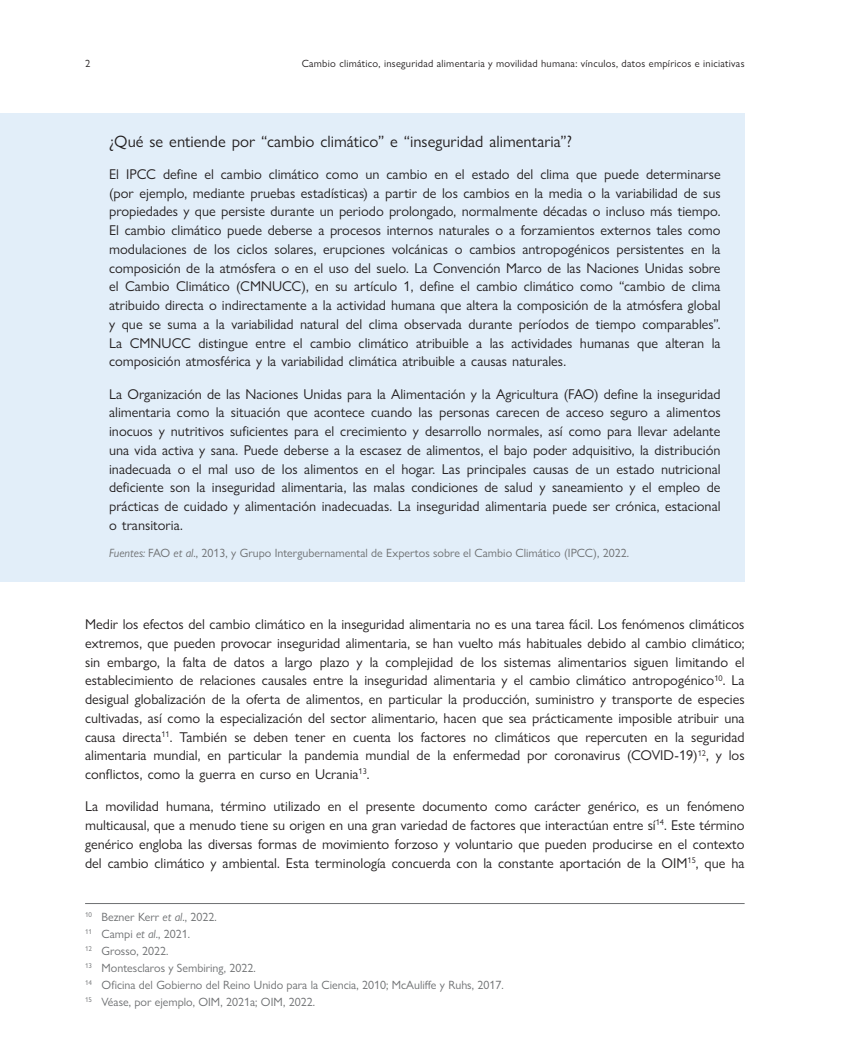
<style>
.page{position:relative;width:851px;height:1063px;background:#fff}
.page>*{position:absolute;margin:0;border:0;box-sizing:border-box;transform-origin:0 0}
.Text_box_title_L{font:16.5px "Gill Sans Nova";color:#231f20}
.Text_box_body_L{font:14.25px/18.8px "Gill Sans Nova";color:#231f20;text-align:justify}
.Body_text{font:14.25px/18.8px "Gill Sans Nova";color:#231f20;text-align:justify}
.Footnote{font:12px "Gill Sans Nova";color:#6d6f71}
.Text_box_footnote_L_copy{font:12px "Gill Sans Nova";color:#6d6f71}
.t1{font:10.5px "Gill Sans Nova";letter-spacing:.025em;color:#231f20}
.s1{font-style:italic}
</style>
<div class="page">
<div style="left:0;top:113px;width:744px;height:59px;background:#e2eef9"></div>
<div style="left:0;top:147px;width:744px;height:245px;background:#e2eef9"></div>
<div style="left:0;top:367px;width:744px;height:188px;background:#e2eef9"></div>
<div style="left:0;top:527px;width:744px;height:54px;background:#e2eef9"></div>
<hr style="left:85px;top:903px;width:659px;height:1px;background:#6d6f71">
<p class="t1" style="left:85px;top:57px;width:7px">2</p>
<p class="t1" style="left:301px;top:57px;width:444px">Cambio climático, inseguridad alimentaria y movilidad humana: vínculos, datos empíricos e iniciativas</p>
<p class="Text_box_title_L" style="left:109px;top:131px;width:464px">¿Qué se entiende por “cambio climático” e “inseguridad alimentaria”?</p>
<p class="Text_box_body_L" style="left:109px;top:165px;width:613px">El IPCC define el cambio climático como un cambio en el estado del clima que puede determinarse (por ejemplo, mediante pruebas estadísticas) a partir de los cambios en la media o la variabilidad de sus propiedades y que persiste durante un periodo prolongado, normalmente décadas o incluso más tiempo.<br>El cambio climático puede deberse a procesos internos naturales o a forzamientos externos tales como modulaciones de los ciclos solares, erupciones volcánicas o cambios antropogénicos persistentes en la composición de la atmósfera o en el uso del suelo. La Convención Marco de las Naciones Unidas sobre el Cambio Climático (CMNUCC), en su artículo 1, define el cambio climático como “cambio de clima atribuido directa o indirectamente a la actividad humana que altera la composición de la atmósfera global y que se suma a la variabilidad natural del clima observada durante períodos de tiempo comparables”.<br>La CMNUCC distingue entre el cambio climático atribuible a las actividades humanas que alteran la composición atmosférica y la variabilidad climática atribuible a causas naturales.</p>
<p class="Text_box_body_L" style="left:109px;top:384px;width:613px">La Organización de las Naciones Unidas para la Alimentación y la Agricultura (FAO) define la inseguridad alimentaria como la situación que acontece cuando las personas carecen de acceso seguro a alimentos inocuos y nutritivos suficientes para el crecimiento y desarrollo normales, así como para llevar adelante una vida activa y sana. Puede deberse a la escasez de alimentos, el bajo poder adquisitivo, la distribución inadecuada o el mal uso de los alimentos en el hogar. Las principales causas de un estado nutricional deficiente son la inseguridad alimentaria, las malas condiciones de salud y saneamiento y el empleo de prácticas de cuidado y alimentación inadecuadas. La inseguridad alimentaria puede ser crónica, estacional o transitoria.</p>
<p class="Text_box_footnote_L_copy" style="left:109px;top:545px;width:521px"><span class="s1">Fuentes:</span> FAO <span class="s1">et al</span>., 2013, y Grupo Intergubernamental de Expertos sobre el Cambio Climático (IPCC), 2022.</p>
<p class="Body_text" style="left:85px;top:615px;width:661px">Medir los efectos del cambio climático en la inseguridad alimentaria no es una tarea fácil. Los fenómenos climáticos extremos, que pueden provocar inseguridad alimentaria, se han vuelto más habituales debido al cambio climático; sin embargo, la falta de datos a largo plazo y la complejidad de los sistemas alimentarios siguen limitando el establecimiento de relaciones causales entre la inseguridad alimentaria y el cambio climático antropogénico<sup>10</sup>. La desigual globalización de la oferta de alimentos, en particular la producción, suministro y transporte de especies cultivadas, así como la especialización del sector alimentario, hacen que sea prácticamente imposible atribuir una causa directa<sup>11</sup>. También se deben tener en cuenta los factores no climáticos que repercuten en la seguridad alimentaria mundial, en particular la pandemia mundial de la enfermedad por coronavirus (COVID-19)<sup>12</sup>, y los conflictos, como la guerra en curso en Ucrania<sup>13</sup>.</p>
<p class="Body_text" style="left:85px;top:797px;width:661px">La movilidad humana, término utilizado en el presente documento como carácter genérico, es un fenómeno multicausal, que a menudo tiene su origen en una gran variedad de factores que interactúan entre sí<sup>14</sup>. Este término genérico engloba las diversas formas de movimiento forzoso y voluntario que pueden producirse en el contexto del cambio climático y ambiental. Esta terminología concuerda con la constante aportación de la OIM<sup>15</sup>, que ha</p>
<p class="Footnote" style="left:85px;top:909px;width:133px"><sup>10</sup> Bezner Kerr <span class="s1">et al</span>., 2022.</p>
<p class="Footnote" style="left:85px;top:926px;width:107px"><sup>11</sup> Campi <span class="s1">et al</span>., 2021.</p>
<p class="Footnote" style="left:85px;top:943px;width:85px"><sup>12</sup> Grosso, 2022.</p>
<p class="Footnote" style="left:85px;top:960px;width:172px"><sup>13</sup> Montesclaros y Sembiring, 2022.</p>
<p class="Footnote" style="left:85px;top:977px;width:420px"><sup>14</sup> Oficina del Gobierno del Reino Unido para la Ciencia, 2010; McAuliffe y Ruhs, 2017.</p>
<p class="Footnote" style="left:85px;top:994px;width:231px"><sup>15</sup> Véase, por ejemplo, OIM, 2021a; OIM, 2022.</p>
</div>
